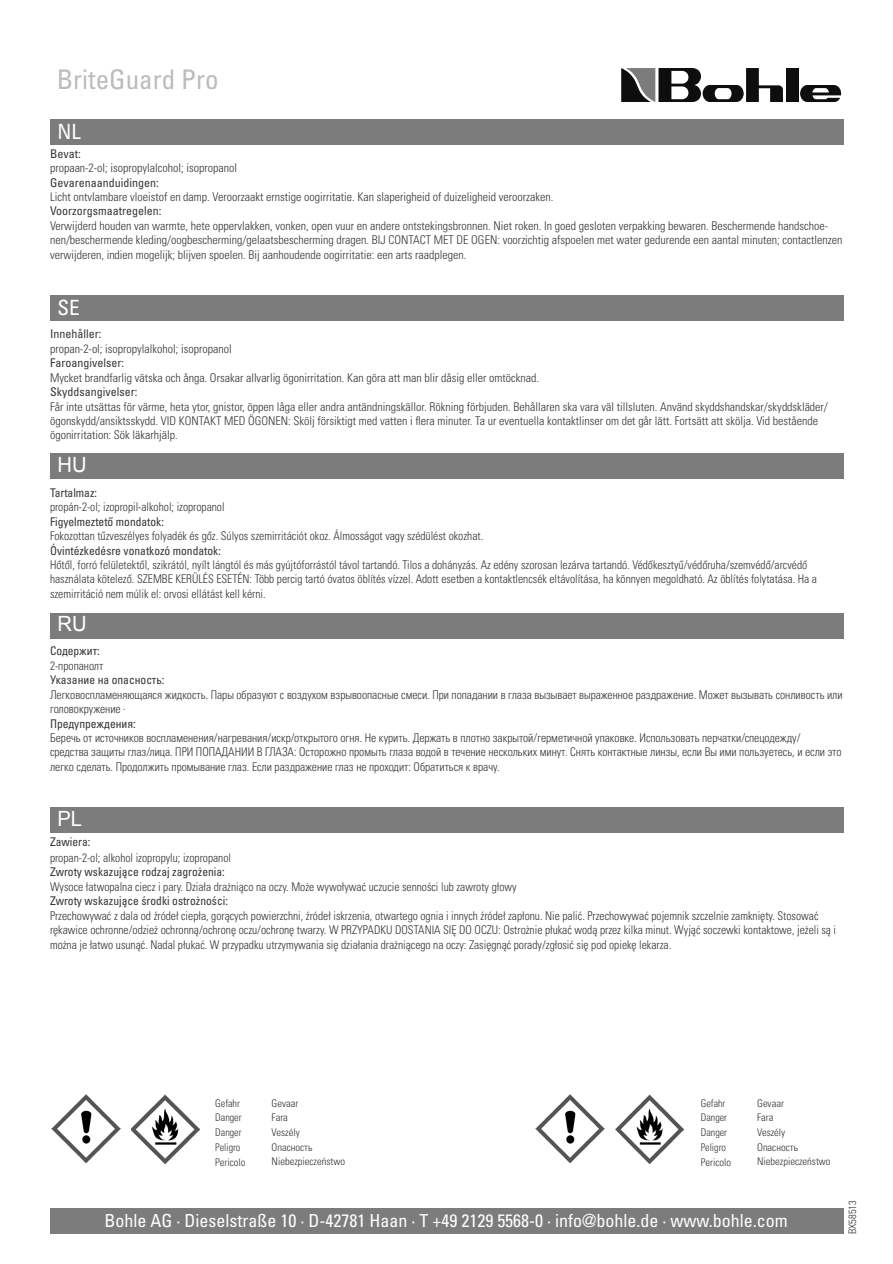
<style>
.page{position:relative;width:893px;height:1264px;background:#fff}
.page>*{position:absolute;margin:0;border:0;box-sizing:border-box;transform-origin:0 0}
.t1{font:condensed 27px "Univers";color:#bcbcbc}
.t2{font:21px "Arial";color:#fff;scale:.96 1}
.t3{font:condensed 21px "Univers";color:#fff}
.t4{font:condensed 18px "Univers";color:#fff}
.t5{font:12px/14.4px "Univers LTCYR 47 Light Cond";color:#363636;scale:.96 1}
.t6{font:300 condensed 12px/14.4px "Univers";color:#363636}
.t7{font:condensed 12px "Univers LTCYR 57";color:#363636;scale:.96 1}
.t8{font:condensed 12px "Univers";color:#363636}
.t9{font:10.5px/14.7px "Univers LTCYR 47 Light Cond";color:#363636}
.t10{font:10.5px/14.7px "Univers LTCYR 47 Light Cond";color:#363636;scale:.96 1}
.t11{font:300 condensed 10.5px "Univers";color:#363636}
</style>
<div class="page">
<div style="left:50px;top:295px;width:793px;height:26px;background:#7c7c7c"></div>
<div style="left:50px;top:453px;width:793px;height:26px;background:#7c7c7c"></div>
<div style="left:50px;top:613px;width:793px;height:25px;background:#7c7c7c"></div>
<div style="left:50px;top:807px;width:793px;height:25px;background:#7c7c7c"></div>
<div style="left:50px;top:1208px;width:793px;height:25px;background:#7c7c7c"></div>
<div style="left:50px;top:119px;width:793px;height:26px;background:#7c7c7c"></div>
<img style="left:131px;top:1094px;width:68px;height:68px">
<img style="left:51px;top:1094px;width:69px;height:68px">
<img style="left:615px;top:1094px;width:68px;height:68px">
<img style="left:535px;top:1094px;width:69px;height:68px">
<div style="left:785px;top:68px;width:13px;height:34px;background:#0e0e0e"></div>
<svg style="left:800px;top:85px;width:41px;height:17px"></svg>
<svg style="left:621px;top:68px;width:162px;height:34px"></svg>
<h1 class="t1" style="left:57px;top:70px;width:163px">BriteGuard Pro</h1>
<h2 class="t3" style="left:57px;top:124px;width:25px">NL</h2>
<p class="t8" style="left:50px;top:149px;width:32px">Bevat:</p>
<p class="t6" style="left:50px;top:162px;width:189px">propaan-2-ol; isopropylalcohol; isopropanol</p>
<p class="t8" style="left:50px;top:178px;width:110px">Gevarenaanduidingen:</p>
<p class="t6" style="left:50px;top:191px;width:505px">Licht ontvlambare vloeistof en damp. Veroorzaakt ernstige oogirritatie. Kan slaperigheid of duizeligheid veroorzaken.</p>
<p class="t8" style="left:50px;top:207px;width:113px">Voorzorgsmaatregelen:</p>
<p class="t6" style="left:50px;top:219px;width:794px">Verwijderd houden van warmte, hete oppervlakken, vonken, open vuur en andere ontstekingsbronnen. Niet roken. In goed gesloten verpakking bewaren. Beschermende handschoe&shy;nen/beschermende kleding/oogbescherming/gelaatsbescherming dragen. BIJ CONTACT MET DE OGEN: voorzichtig afspoelen met water gedurende een aantal minuten; contactlenzen verwijderen, indien mogelijk; blijven spoelen. Bij aanhoudende oogirritatie: een arts raadplegen.</p>
<h2 class="t3" style="left:57px;top:300px;width:24px">SE</h2>
<p class="t8" style="left:50px;top:330px;width:53px">Innehåller:</p>
<p class="t6" style="left:50px;top:342px;width:183px">propan-2-ol; isopropylalkohol; isopropanol</p>
<p class="t8" style="left:50px;top:358px;width:75px">Faroangivelser:</p>
<p class="t6" style="left:50px;top:371px;width:491px">Mycket brandfarlig vätska och ånga. Orsakar allvarlig ögonirritation. Kan göra att man blir dåsig eller omtöcknad.</p>
<p class="t8" style="left:50px;top:387px;width:89px">Skyddsangivelser:</p>
<p class="t6" style="left:50px;top:400px;width:779px">Får inte utsättas för värme, heta ytor, gnistor, öppen låga eller andra antändningskällor. Rökning förbjuden. Behållaren ska vara väl tillsluten. Använd skyddshandskar/skyddskläder/ ögonskydd/ansiktsskydd. VID KONTAKT MED ÖGONEN: Skölj försiktigt med vatten i flera minuter. Ta ur eventuella kontaktlinser om det går lätt. Fortsätt att skölja. Vid bestående ögonirritation: Sök läkarhjälp.</p>
<h2 class="t2" style="left:57px;top:453px;width:32px">HU</h2>
<p class="t7" style="left:50px;top:487px;width:51px">Tartalmaz:</p>
<p class="t5" style="left:50px;top:500px;width:183px">propán-2-ol; izopropil-alkohol; izopropanol</p>
<p class="t7" style="left:50px;top:516px;width:120px">Figyelmeztető mondatok:</p>
<p class="t5" style="left:50px;top:529px;width:453px">Fokozottan tűzveszélyes folyadék és gőz. Súlyos szemirritációt okoz. Álmosságot vagy szédülést okozhat.</p>
<p class="t7" style="left:50px;top:545px;width:179px">Óvintézkedésre vonatkozó mondatok:</p>
<p class="t5" style="left:50px;top:558px;width:800px">Hőtől, forró felületektől, szikrától, nyílt lángtól és más gyújtóforrástól távol tartandó. Tilos a dohányzás. Az edény szorosan lezárva tartandó. Védőkesztyű/védőruha/szemvédő/arcvédő használata kötelező. SZEMBE KERÜLÉS ESETÉN: Több percig tartó óvatos öblítés vízzel. Adott esetben a kontaktlencsék eltávolítása, ha könnyen megoldható. Az öblítés folytatása. Ha a szemirritáció nem múlik el: orvosi ellátást kell kérni.</p>
<h2 class="t2" style="left:57px;top:612px;width:32px">RU</h2>
<p class="t7" style="left:50px;top:646px;width:53px">Содержит:</p>
<p class="t5" style="left:50px;top:659px;width:57px">2-пропанолт</p>
<p class="t7" style="left:50px;top:674px;width:121px">Указание на опасность:</p>
<p class="t5" style="left:50px;top:687px;width:827px">Легковоспламеняющаяся жидкость. Пары образуют с воздухом взрывоопасные смеси. При попадании в глаза вызывает выраженное раздражение. Может вызывать сонливость или головокружение ·</p>
<p class="t7" style="left:50px;top:718px;width:91px">Предупреждения:</p>
<p class="t5" style="left:50px;top:731px;width:826px">Беречь от источников воспламенения/нагревания/искр/открытого огня. Не курить. Держать в плотно закрытой/герметичной упаковке. Использовать перчатки/спецодежду/ средства защиты глаз/лица. ПРИ ПОПАДАНИИ В ГЛАЗА: Осторожно промыть глаза водой в течение нескольких минут. Снять контактные линзы, если Вы ими пользуетесь, и если это легко сделать. Продолжить промывание глаз. Если раздражение глаз не проходит: Обратиться к врачу.</p>
<h2 class="t2" style="left:57px;top:806px;width:27px">PL</h2>
<p class="t7" style="left:50px;top:836px;width:43px">Zawiera:</p>
<p class="t5" style="left:50px;top:851px;width:190px">propan-2-ol; alkohol izopropylu; izopropanol</p>
<p class="t7" style="left:50px;top:867px;width:183px">Zwroty wskazujące rodzaj zagrożenia:</p>
<p class="t5" style="left:50px;top:879px;width:487px">Wysoce łatwopalna ciecz i pary. Działa drażniąco na oczy. Może wywoływać uczucie senności lub zawroty głowy</p>
<p class="t7" style="left:50px;top:895px;width:187px">Zwroty wskazujące środki ostrożności:</p>
<p class="t5" style="left:50px;top:908px;width:820px">Przechowywać z dala od źródeł ciepła, gorących powierzchni, źródeł iskrzenia, otwartego ognia i innych źródeł zapłonu. Nie palić. Przechowywać pojemnik szczelnie zamknięty. Stosować rękawice ochronne/odzież ochronną/ochronę oczu/ochronę twarzy. W PRZYPADKU DOSTANIA SIĘ DO OCZU: Ostrożnie płukać wodą przez kilka minut. Wyjąć soczewki kontaktowe, jeżeli są i można je łatwo usunąć. Nadal płukać. W przypadku utrzymywania się działania drażniącego na oczy: Zasięgnąć porady/zgłosić się pod opiekę lekarza.</p>
<p class="t10" style="left:215px;top:1095px;width:33px">Gefahr<br>Danger<br>Danger<br>Peligro<br>Pericolo</p>
<p class="t9" style="left:271px;top:1095px;width:75px">Gevaar<br>Fara<br>Veszély<br>Oпасность<br>Niebezpieczeństwo</p>
<p class="t10" style="left:700px;top:1095px;width:33px">Gefahr<br>Danger<br>Danger<br>Peligro<br>Pericolo</p>
<p class="t9" style="left:757px;top:1095px;width:75px">Gevaar<br>Fara<br>Veszély<br>Oпасность<br>Niebezpieczeństwo</p>
<h3 class="t4" style="left:104px;top:1213px;width:685px">Bohle AG · Dieselstraße 10 · D-42781 Haan · T +49 2129 5568-0 · info@bohle.de · www.bohle.com</h3>
<p class="t11" style="left:848px;top:1233px;width:35px;rotate:-90deg">BX58513</p>
</div>
